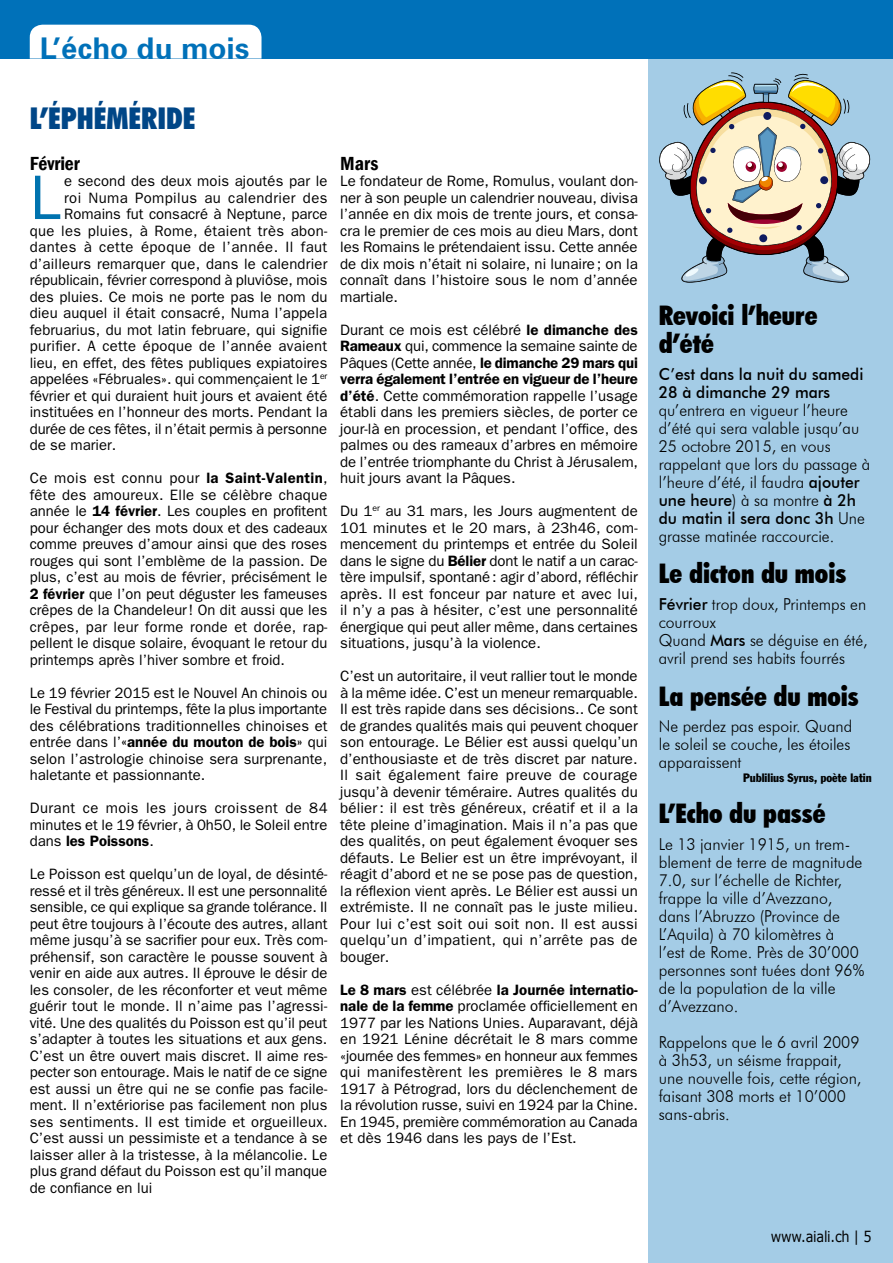
<style>
.page{position:relative;width:893px;height:1263px;background:#fff}
.page>*{position:absolute;margin:0;border:0;box-sizing:border-box;transform-origin:0 0}
.t1{font:63px "Franklin Gothic";color:#0073af}
.t2{font:700 30px "Zurich BT";color:#0071b9}
.t3{font:900 condensed 30px "Futura BT";color:#004687}
.t4{font:900 condensed 27px/28.5px "Futura BT";color:#000}
.t5{font:600 condensed 19.5px "Franklin Gothic";color:#000}
.t6{font:300 16.5px/18px "Futura BT";color:#000;scale:.95 1}
.t7{font:300 16.5px/18px "Futura BT";color:#000;scale:.96 1}
.t8{font:500 16.5px/18px "Futura BT";color:#000;scale:.95 1}
.t9{font:15px/16.5px "Franklin Gothic";color:#000;text-align:justify}
.t10{font:15px "Franklin Gothic";letter-spacing:.02em;color:#000}
.t11{font:15px "Franklin Gothic";letter-spacing:.03em;color:#000}
.t12{font:15px "Franklin Gothic";letter-spacing:.025em;color:#000}
.t13{font:15px "Verdana";letter-spacing:-.02em;color:#000;scale:.86 1}
.t14{font:condensed 12px "Franklin Gothic";color:#000}
.s1{font-weight:600}
.s2{font-weight:500}
</style>
<div class="page">
<div style="left:648px;top:59px;width:245px;height:1204px;background:#a4cce6"></div>
<div style="left:0;top:0;width:893px;height:59px;background:#0071b9"></div>
<div style="left:30px;top:25px;width:231px;height:34px;background:#fff"></div>
<svg style="left:659px;top:72px;width:212px;height:211px"></svg>
<h2 class="t2" style="left:40px;top:30px;width:211px">L’écho du mois</h2>
<h2 class="t3" style="left:30px;top:100px;width:167px">L’ÉPHÉMÉRIDE</h2>
<h3 class="t5" style="left:30px;top:150px;width:52px">Février</h3>
<h1 class="t1" style="left:30px;top:161px;width:33px">L</h1>
<p class="t9" style="left:64px;top:172px;width:265px">e second des deux mois ajoutés par le</p>
<p class="t12" style="left:64px;top:189px;width:265px">roi Numa Pompilus au calendrier des</p>
<p class="t9" style="left:64px;top:205px;width:265px">Romains fut consacré à Neptune, parce</p>
<p class="t10" style="left:30px;top:222px;width:299px">que les pluies, à Rome, étaient très abon-</p>
<p class="t11" style="left:30px;top:238px;width:299px">dantes à cette époque de l’année. Il faut</p>
<p class="t9" style="left:30px;top:255px;width:299px">d’ailleurs remarquer que, dans le calendrier</p>
<p class="t9" style="left:30px;top:271px;width:299px">républicain, février correspond à pluviôse, mois</p>
<p class="t9" style="left:30px;top:288px;width:299px">des pluies. Ce mois ne porte pas le nom du</p>
<p class="t9" style="left:30px;top:304px;width:299px">dieu auquel il était consacré, Numa l’appela</p>
<p class="t9" style="left:30px;top:321px;width:299px">februarius, du mot latin februare, qui signifie</p>
<p class="t10" style="left:30px;top:337px;width:299px">purifier. A cette époque de l’année avaient</p>
<p class="t9" style="left:30px;top:354px;width:299px">lieu, en effet, des fêtes publiques expiatoires</p>
<p class="t9" style="left:30px;top:370px;width:299px">appelées «Fébruales». qui commençaient le 1<sup>er</sup></p>
<p class="t9" style="left:30px;top:387px;width:299px">février et qui duraient huit jours et avaient été</p>
<p class="t9" style="left:30px;top:403px;width:299px">instituées en l’honneur des morts. Pendant la</p>
<p class="t9" style="left:30px;top:420px;width:299px">durée de ces fêtes, il n’était permis à personne</p>
<p class="t9" style="left:30px;top:436px;width:88px">de se marier.</p>
<p class="t9" style="left:30px;top:469px;width:299px">Ce mois est connu pour <span class="s1">la Saint-Valentin</span>, fête des amoureux. Elle se célèbre chaque année le <span class="s1">14 février</span>. Les couples en profitent pour échanger des mots doux et des cadeaux comme preuves d’amour ainsi que des roses rouges qui sont l’emblème de la passion. De plus, c’est au mois de février, précisément le <span class="s1">2 février</span> que l’on peut déguster les fameuses crêpes de la Chandeleur! On dit aussi que les crêpes, par leur forme ronde et dorée, rap&shy;pellent le disque solaire, évoquant le retour du printemps après l’hiver sombre et froid.</p>
<p class="t9" style="left:30px;top:684px;width:299px">Le 19 février 2015 est le Nouvel An chinois ou le Festival du printemps, fête la plus importante des célébrations traditionnelles chinoises et entrée dans l’<span class="s1">«année du mouton de bois»</span> qui selon l’astrologie chinoise sera surprenante, haletante et passionnante.</p>
<p class="t9" style="left:30px;top:799px;width:299px">Durant ce mois les jours croissent de 84 minutes et le 19 février, à 0h50, le Soleil entre dans <span class="s1">les Poissons</span>.</p>
<p class="t9" style="left:30px;top:865px;width:299px">Le Poisson est quelqu’un de loyal, de désinté&shy;ressé et il très généreux. Il est une personnalité sensible, ce qui explique sa grande tolérance. Il peut être toujours à l’écoute des autres, allant même jusqu’à se sacrifier pour eux. Très com&shy;préhensif, son caractère le pousse souvent à venir en aide aux autres. Il éprouve le désir de les consoler, de les réconforter et veut même guérir tout le monde. Il n’aime pas l’agressi&shy;vité. Une des qualités du Poisson est qu’il peut s’adapter à toutes les situations et aux gens.<br>C’est un être ouvert mais discret. Il aime res&shy;pecter son entourage. Mais le natif de ce signe est aussi un être qui ne se confie pas facile&shy;ment. Il n’extériorise pas facilement non plus ses sentiments. Il est timide et orgueilleux.<br>C’est aussi un pessimiste et a tendance à se laisser aller à la tristesse, à la mélancolie. Le plus grand défaut du Poisson est qu’il manque de confiance en lui</p>
<h3 class="t5" style="left:340px;top:150px;width:40px">Mars</h3>
<p class="t9" style="left:340px;top:172px;width:299px">Le fondateur de Rome, Romulus, voulant don&shy;ner à son peuple un calendrier nouveau, divisa l’année en dix mois de trente jours, et consa&shy;cra le premier de ces mois au dieu Mars, dont les Romains le prétendaient issu. Cette année de dix mois n’était ni solaire, ni lunaire; on la connaît dans l’histoire sous le nom d’année martiale.</p>
<p class="t9" style="left:340px;top:321px;width:299px">Durant ce mois est célébré <span class="s1">le dimanche des Rameaux</span> qui, commence la semaine sainte de Pâques (Cette année, <span class="s1">le dimanche 29 mars qui verra également l’entrée en vigueur de l’heure d’été</span>. Cette commémoration rappelle l’usage établi dans les premiers siècles, de porter ce jour-là en procession, et pendant l’office, des palmes ou des rameaux d’arbres en mémoire de l’entrée triomphante du Christ à Jérusalem, huit jours avant la Pâques.</p>
<p class="t9" style="left:340px;top:502px;width:299px">Du 1<sup>er</sup> au 31 mars, les Jours augmentent de 101 minutes et le 20 mars, à 23h46, com&shy;mencement du printemps et entrée du Soleil dans le signe du <span class="s1">Bélier</span> dont le natif a un carac&shy;tère impulsif, spontané: agir d’abord, réfléchir après. Il est fonceur par nature et avec lui, il n’y a pas à hésiter, c’est une personnalité énergique qui peut aller même, dans certaines situations, jusqu’à la violence.</p>
<p class="t9" style="left:340px;top:667px;width:299px">C’est un autoritaire, il veut rallier tout le monde à la même idée. C’est un meneur remarquable.<br>Il est très rapide dans ses décisions.. Ce sont de grandes qualités mais qui peuvent choquer son entourage. Le Bélier est aussi quelqu’un d’enthousiaste et de très discret par nature.<br>Il sait également faire preuve de courage jusqu’à devenir téméraire. Autres qualités du bélier: il est très généreux, créatif et il a la tête pleine d’imagination. Mais il n’a pas que des qualités, on peut également évoquer ses défauts. Le Belier est un être imprévoyant, il réagit d’abord et ne se pose pas de question, la réflexion vient après. Le Bélier est aussi un extrémiste. Il ne connaît pas le juste milieu.<br>Pour lui c’est soit oui soit non. Il est aussi quelqu’un d’impatient, qui n’arrête pas de bouger.</p>
<p class="t9" style="left:340px;top:981px;width:299px"><span class="s1">Le 8 mars</span> est célébrée <span class="s1">la Journée internatio&shy;nale de la femme</span> proclamée officiellement en 1977 par les Nations Unies. Auparavant, déjà en 1921 Lénine décrétait le 8 mars comme «journée des femmes» en honneur aux femmes qui manifestèrent les premières le 8 mars 1917 à Pétrograd, lors du déclenchement de la révolution russe, suivi en 1924 par la Chine.<br>En 1945, première commémoration au Canada et dès 1946 dans les pays de l’Est.</p>
<h3 class="t4" style="left:659px;top:300px;width:160px">Revoici l’heure d’été</h3>
<p class="t8" style="left:659px;top:365px;width:217px">C’est dans la nuit du samedi<br>28 à dimanche 29 mars</p>
<p class="t6" style="left:659px;top:401px;width:224px">qu’entrera en vigueur l’heure d’été qui sera valable jusqu’au<br>25 octobre 2015, en vous rappelant que lors du passage à l’heure d’été, il faudra <span class="s2">ajouter une heure</span>) à sa montre <span class="s2">à 2h du matin il sera donc 3h</span> Une grasse matinée raccourcie.</p>
<h3 class="t4" style="left:659px;top:559px;width:189px">Le dicton du mois</h3>
<p class="t6" style="left:659px;top:595px;width:221px"><span class="s2">Février</span> trop doux, Printemps en courroux<br>Quand <span class="s2">Mars</span> se déguise en été, avril prend ses habits fourrés</p>
<h3 class="t4" style="left:659px;top:682px;width:202px">La pensée du mois</h3>
<p class="t6" style="left:659px;top:717px;width:205px;text-align:justify">Ne perdez pas espoir. Quand le soleil se couche, les étoiles apparaissent</p>
<p class="t14" style="left:743px;top:770px;width:130px">Publilius Syrus, poète latin</p>
<h3 class="t4" style="left:659px;top:799px;width:168px">L’Echo du passé</h3>
<p class="t7" style="left:659px;top:835px;width:216px">Le 13 janvier 1915, un trem&shy;blement de terre de magnitude<br>7.0, sur l’échelle de Richter, frappe la ville d’Avezzano, dans l’Abruzzo (Province de<br>L’Aquila) à 70 kilomètres à l’est de Rome. Près de 30’000 personnes sont tuées dont 96% de la population de la ville d’Avezzano.</p>
<p class="t7" style="left:659px;top:1033px;width:213px">Rappelons que le 6 avril 2009 à 3h53, un séisme frappait, une nouvelle fois, cette région, faisant 308 morts et 10’000 sans-abris.</p>
<p class="t13" style="left:771px;top:1226px;width:119px">www.aiali.ch | 5</p>
</div>
